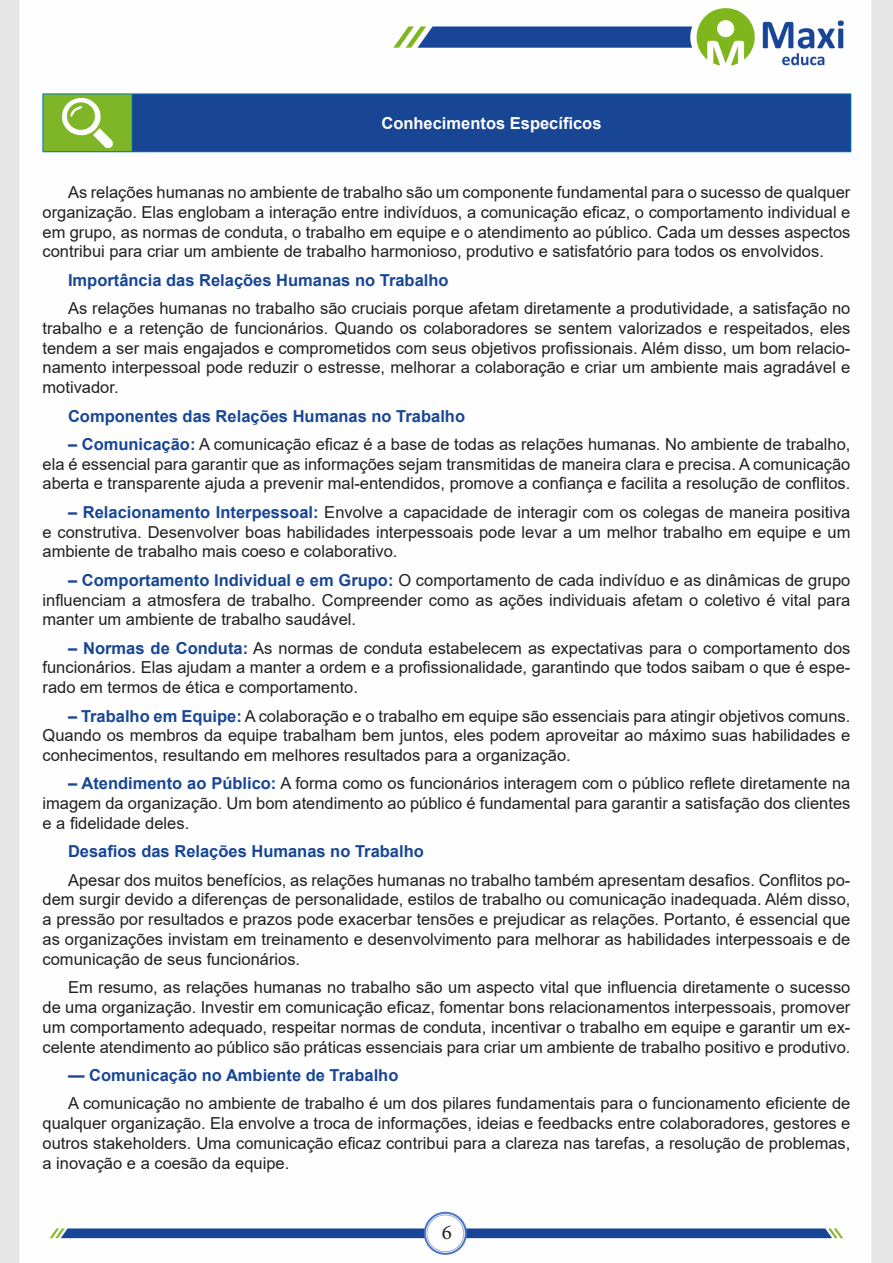
<style>
.page{position:relative;width:893px;height:1263px;background:#fff}
.page>*{position:absolute;margin:0;border:0;box-sizing:border-box;transform-origin:0 0}
.t1{font:21px "Minion Pro";color:#231f20}
.TEXTO_BASE{font:16.5px/19.8px "Arial";color:#231f20;text-align:justify}
.TEXTO_BASE-2{font:700 16.5px "Arial";color:#184695}
.CENTRALIZAR{font:700 16.5px "Arial";color:#fff}
.s1{font-weight:700;color:#184695}
</style>
<div class="page">
<img style="left:0;top:0;width:893px;height:1263px">
<div style="left:43px;top:94px;width:89px;height:58px;background:#7fb628"></div>
<div style="left:132px;top:94px;width:719px;height:58px;background:#184695"></div>
<hr style="left:43px;top:94px;width:89px;height:1px;background:#036ea6">
<hr style="left:43px;top:94px;width:1px;height:57px;background:#036ea6">
<hr style="left:43px;top:151px;width:89px;height:1px;background:#036ea6">
<hr style="left:132px;top:94px;width:719px;height:1px;background:#036ea6">
<hr style="left:132px;top:94px;width:1px;height:57px;background:#036ea6">
<hr style="left:850px;top:94px;width:1px;height:57px;background:#036ea6">
<hr style="left:132px;top:151px;width:719px;height:1px;background:#036ea6">
<img style="left:62px;top:98px;width:51px;height:49px">
<p class="CENTRALIZAR" style="left:381px;top:111px;width:222px">Conhecimentos Específicos</p>
<p class="TEXTO_BASE" style="left:43px;top:182px;width:809px;text-indent:26px">As relações humanas no ambiente de trabalho são um componente fundamental para o sucesso de qualquer organização. Elas englobam a interação entre indivíduos, a comunicação eficaz, o comportamento individual e em grupo, as normas de conduta, o trabalho em equipe e o atendimento ao público. Cada um desses aspectos contribui para criar um ambiente de trabalho harmonioso, produtivo e satisfatório para todos os envolvidos.</p>
<p class="TEXTO_BASE-2" style="left:68px;top:268px;width:382px">Importância das Relações Humanas no Trabalho</p>
<p class="TEXTO_BASE" style="left:43px;top:298px;width:809px;text-indent:26px">As relações humanas no trabalho são cruciais porque afetam diretamente a produtividade, a satisfação no trabalho e a retenção de funcionários. Quando os colaboradores se sentem valorizados e respeitados, eles tendem a ser mais engajados e comprometidos com seus objetivos profissionais. Além disso, um bom relacio&shy;namento interpessoal pode reduzir o estresse, melhorar a colaboração e criar um ambiente mais agradável e motivador.</p>
<p class="TEXTO_BASE-2" style="left:68px;top:404px;width:399px">Componentes das Relações Humanas no Trabalho</p>
<p class="TEXTO_BASE" style="left:43px;top:434px;width:809px;text-indent:26px"><span class="s1">– Comunicação:</span> A comunicação eficaz é a base de todas as relações humanas. No ambiente de trabalho, ela é essencial para garantir que as informações sejam transmitidas de maneira clara e precisa. A comunicação aberta e transparente ajuda a prevenir mal-entendidos, promove a confiança e facilita a resolução de conflitos.</p>
<p class="TEXTO_BASE" style="left:43px;top:502px;width:809px;text-indent:26px"><span class="s1">– Relacionamento Interpessoal:</span> Envolve a capacidade de interagir com os colegas de maneira positiva e construtiva. Desenvolver boas habilidades interpessoais pode levar a um melhor trabalho em equipe e um ambiente de trabalho mais coeso e colaborativo.</p>
<p class="TEXTO_BASE" style="left:43px;top:570px;width:809px;text-indent:26px"><span class="s1">– Comportamento Individual e em Grupo:</span> O comportamento de cada indivíduo e as dinâmicas de grupo influenciam a atmosfera de trabalho. Compreender como as ações individuais afetam o coletivo é vital para manter um ambiente de trabalho saudável.</p>
<p class="TEXTO_BASE" style="left:43px;top:638px;width:809px;text-indent:26px"><span class="s1">– Normas de Conduta:</span> As normas de conduta estabelecem as expectativas para o comportamento dos funcionários. Elas ajudam a manter a ordem e a profissionalidade, garantindo que todos saibam o que é espe&shy;rado em termos de ética e comportamento.</p>
<p class="TEXTO_BASE" style="left:43px;top:706px;width:809px;text-indent:26px"><span class="s1">– Trabalho em Equipe:</span> A colaboração e o trabalho em equipe são essenciais para atingir objetivos comuns.<br>Quando os membros da equipe trabalham bem juntos, eles podem aproveitar ao máximo suas habilidades e conhecimentos, resultando em melhores resultados para a organização.</p>
<p class="TEXTO_BASE" style="left:43px;top:774px;width:809px;text-indent:26px"><span class="s1">– Atendimento ao Público:</span> A forma como os funcionários interagem com o público reflete diretamente na imagem da organização. Um bom atendimento ao público é fundamental para garantir a satisfação dos clientes e a fidelidade deles.</p>
<p class="TEXTO_BASE-2" style="left:68px;top:840px;width:357px">Desafios das Relações Humanas no Trabalho</p>
<p class="TEXTO_BASE" style="left:43px;top:870px;width:809px;text-indent:26px">Apesar dos muitos benefícios, as relações humanas no trabalho também apresentam desafios. Conflitos po&shy;dem surgir devido a diferenças de personalidade, estilos de trabalho ou comunicação inadequada. Além disso, a pressão por resultados e prazos pode exacerbar tensões e prejudicar as relações. Portanto, é essencial que as organizações invistam em treinamento e desenvolvimento para melhorar as habilidades interpessoais e de comunicação de seus funcionários.</p>
<p class="TEXTO_BASE" style="left:43px;top:977px;width:809px;text-indent:26px">Em resumo, as relações humanas no trabalho são um aspecto vital que influencia diretamente o sucesso de uma organização. Investir em comunicação eficaz, fomentar bons relacionamentos interpessoais, promover um comportamento adequado, respeitar normas de conduta, incentivar o trabalho em equipe e garantir um ex&shy;celente atendimento ao público são práticas essenciais para criar um ambiente de trabalho positivo e produtivo.</p>
<p class="TEXTO_BASE-2" style="left:68px;top:1063px;width:332px">— Comunicação no Ambiente de Trabalho</p>
<p class="TEXTO_BASE" style="left:43px;top:1093px;width:809px;text-indent:26px">A comunicação no ambiente de trabalho é um dos pilares fundamentais para o funcionamento eficiente de qualquer organização. Ela envolve a troca de informações, ideias e feedbacks entre colaboradores, gestores e outros stakeholders. Uma comunicação eficaz contribui para a clareza nas tarefas, a resolução de problemas, a inovação e a coesão da equipe.</p>
<p class="t1" style="left:442px;top:1218px;width:12px">6</p>
</div>
